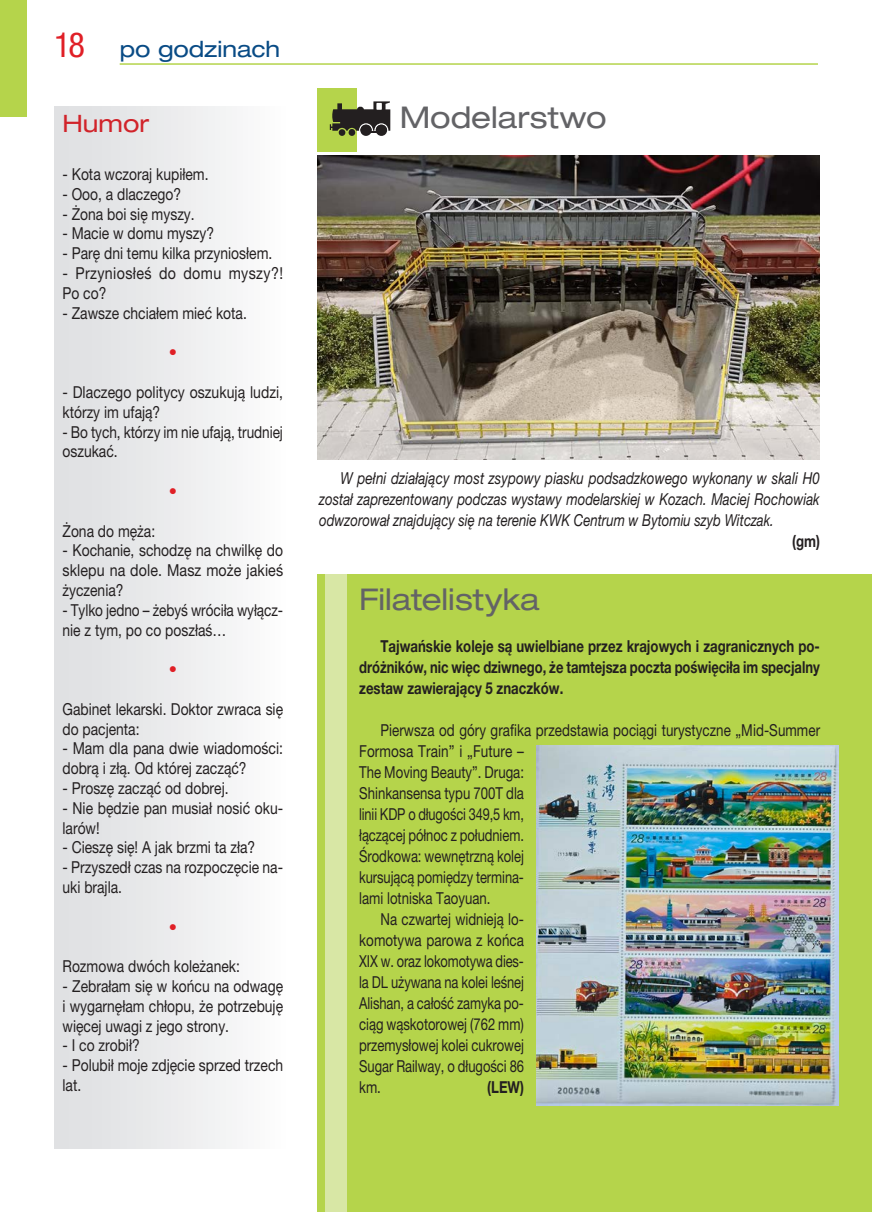
<style>
.page{position:relative;width:872px;height:1212px;background:#fff}
.page>*{position:absolute;margin:0;border:0;box-sizing:border-box;transform-origin:0 0}
.tytuł_mały_43_light_extended{font:expanded 30px "Helvetica Neue LT Pro";color:#636366}
.tytuł_mały_43_light_extended-2{font:expanded 24px "Helvetica Neue LT Pro";color:#d1232a}
.tytuł_duży_43_light_extended{font:expanded 22.5px "Helvetica Neue LT Pro";color:#094b85}
.podstawowy_copy{font:16.5px/19.8px "Helvetica Neue LT Pro";color:#231f20;scale:.84 1}
.podstawowy_copy-2{font:16.5px/21px "Helvetica Neue LT Pro";color:#231f20;scale:.81 1}
.podstawowy_copy-3{font:italic 16.5px/21px "Helvetica Neue LT Pro";color:#231f20;text-align:justify;scale:.82 1}
.podstawowy_copy-4{font:16.5px/21px "Helvetica Neue LT Pro";color:#231f20;text-align:justify;scale:.8 1}
.podstawowy_copy-5{font:700 16.5px/21px "Helvetica Neue LT Pro";color:#231f20;text-align:justify;scale:.8 1}
.podstawowy_copy-6{font:16.5px/19.8px "Helvetica Neue LT Pro";color:#231f20;scale:.85 1}
.podstawowy_copy-7{font:16.5px/19.8px "Helvetica Neue LT Pro";color:#231f20;scale:.82 1}
.podstawowy_copy-8{font:16.5px/19.8px "Helvetica Neue LT Pro";color:#231f20;scale:.83 1}
.podstawowy_copy-9{font:16.5px/19.8px "Helvetica Neue LT Pro";letter-spacing:.025em;color:#231f20;scale:.87 1}
.podstawowy_copy-10{font:16.5px "Helvetica Neue LT Pro";color:#e01f26}
.s1{font-stretch:condensed;font-size:34.5px;color:#e01f26}
</style>
<div class="page">
<div style="left:0;top:0;width:27px;height:117px;background:#b5d44b"></div>
<hr style="left:120px;top:63px;width:698px;height:2px;background:#b5d44b">
<img style="left:317px;top:155px;width:503px;height:304px">
<div style="left:54px;top:106px;width:238px;height:1042px;background:linear-gradient(to right,#dcdde0,#fdfdfd)"></div>
<div style="left:317px;top:575px;width:555px;height:637px;background:#b5d44b"></div>
<div style="left:325px;top:575px;width:21px;height:637px;background:#d8e7a5"></div>
<div style="left:317px;top:88px;width:39px;height:64px;background:#b5d44b"></div>
<img style="left:537px;top:746px;width:301px;height:360px">
<svg style="left:330px;top:101px;width:60px;height:35px"></svg>
<div style="left:348px;top:129px;width:7px;height:7px;background:#231f20;border-radius:50%"></div>
<div style="left:360px;top:125px;width:12px;height:11px;background:#231f20;border-radius:50%"></div>
<div style="left:376px;top:125px;width:11px;height:11px;background:#231f20;border-radius:50%"></div>
<p class="tytuł_duży_43_light_extended" style="left:54px;top:34px;width:228px"><span class="s1">18</span> po godzinach</p>
<p class="tytuł_mały_43_light_extended-2" style="left:63px;top:108px;width:88px">Humor</p>
<p class="podstawowy_copy" style="left:63px;top:164px;width:175px">- Kota wczoraj kupiłem.</p>
<p class="podstawowy_copy" style="left:63px;top:184px;width:143px">- Ooo, a dlaczego?</p>
<p class="podstawowy_copy" style="left:63px;top:203px;width:159px">- Żona boi się myszy.</p>
<p class="podstawowy_copy" style="left:63px;top:223px;width:182px">- Macie w domu myszy?</p>
<p class="podstawowy_copy" style="left:63px;top:243px;width:251px">- Parę dni temu kilka przyniosłem.</p>
<p class="podstawowy_copy-9" style="left:63px;top:263px;width:255px">- Przyniosłeś do domu myszy?!<br>Po co?</p>
<p class="podstawowy_copy" style="left:63px;top:302px;width:221px">- Zawsze chciałem mieć kota.</p>
<p class="podstawowy_copy-10" style="left:169px;top:342px;width:10px">•</p>
<p class="podstawowy_copy-6" style="left:63px;top:382px;width:261px">- Dlaczego politycy oszukują ludzi, którzy im ufają?</p>
<p class="podstawowy_copy-8" style="left:63px;top:421px;width:267px">- Bo tych, którzy im nie ufają, trudniej oszukać.</p>
<p class="podstawowy_copy-10" style="left:169px;top:481px;width:10px">•</p>
<p class="podstawowy_copy" style="left:63px;top:520px;width:112px">Żona do męża:</p>
<p class="podstawowy_copy" style="left:63px;top:540px;width:264px;text-align:justify">- Kochanie, schodzę na chwilkę do sklepu na dole. Masz może jakieś życzenia?</p>
<p class="podstawowy_copy-7" style="left:63px;top:599px;width:270px">- Tylko jedno – żebyś wróciła wyłącz&shy;nie z tym, po co poszłaś…</p>
<p class="podstawowy_copy-10" style="left:169px;top:659px;width:10px">•</p>
<p class="podstawowy_copy" style="left:63px;top:698px;width:264px">Gabinet lekarski. Doktor zwraca się do pacjenta:</p>
<p class="podstawowy_copy-6" style="left:63px;top:738px;width:261px">- Mam dla pana dwie wiadomości: dobrą i złą. Od której zacząć?</p>
<p class="podstawowy_copy" style="left:63px;top:778px;width:199px">- Proszę zacząć od dobrej.</p>
<p class="podstawowy_copy" style="left:63px;top:797px;width:264px">- Nie będzie pan musiał nosić oku&shy;larów!</p>
<p class="podstawowy_copy" style="left:63px;top:837px;width:231px">- Cieszę się! A jak brzmi ta zła?</p>
<p class="podstawowy_copy" style="left:63px;top:857px;width:264px">- Przyszedł czas na rozpoczęcie na&shy;uki brajla.</p>
<p class="podstawowy_copy-10" style="left:169px;top:916px;width:10px">•</p>
<p class="podstawowy_copy" style="left:63px;top:956px;width:213px">Rozmowa dwóch koleżanek:</p>
<p class="podstawowy_copy" style="left:63px;top:976px;width:264px;text-align:justify">- Zebrałam się w końcu na odwagę i wygarnęłam chłopu, że potrzebuję więcej uwagi z jego strony.</p>
<p class="podstawowy_copy" style="left:63px;top:1035px;width:93px">- I co zrobił?</p>
<p class="podstawowy_copy" style="left:63px;top:1055px;width:264px">- Polubił moje zdjęcie sprzed trzech lat.</p>
<p class="tytuł_mały_43_light_extended" style="left:400px;top:98px;width:208px">Modelarstwo</p>
<p class="podstawowy_copy-3" style="left:319px;top:468px;width:612px;text-indent:21px">W pełni działający most zsypowy piasku podsadzkowego wykonany w skali H0 został zaprezentowany podczas wystawy modelarskiej w Kozach. Maciej Rochowiak odwzorował znajdujący się na terenie KWK Centrum w Bytomiu szyb Witczak.</p>
<p class="podstawowy_copy-5" style="left:792px;top:530px;width:36px">(gm)</p>
<p class="tytuł_mały_43_light_extended" style="left:359px;top:581px;width:182px">Filatelistyka</p>
<p class="podstawowy_copy-5" style="left:359px;top:635px;width:577px;text-indent:21px">Tajwańskie koleje są uwielbiane przez krajowych i zagranicznych po&shy;dróżników, nic więc dziwnego, że tamtejsza poczta poświęciła im specjalny zestaw zawierający 5 znaczków.</p>
<p class="podstawowy_copy-2" style="left:359px;top:720px;width:570px;text-indent:21px">Pierwsza od góry grafika przedstawia pociągi turystyczne „Mid-Summer<br>Formosa Train” i „Future –<br>The Moving Beauty”. Druga:<br>Shinkansensa typu 700T dla<br>linii KDP o długości 349,5 km,<br>łączącej północ z południem.<br>Środkowa: wewnętrzną kolej<br>kursującą pomiędzy termina-<br>lami lotniska Taoyuan.</p>
<p class="podstawowy_copy-4" style="left:359px;top:909px;width:208px;text-indent:21px">Na czwartej widnieją lo&shy;komotywa parowa z końca XIX w. oraz lokomotywa dies&shy;la DL używana na kolei leśnej Alishan, a całość zamyka po&shy;ciąg wąskotorowej (762 mm) przemysłowej kolei cukrowej Sugar Railway, o długości 86 km.</p>
<p class="podstawowy_copy-5" style="left:487px;top:1076px;width:47px">(LEW)</p>
</div>
